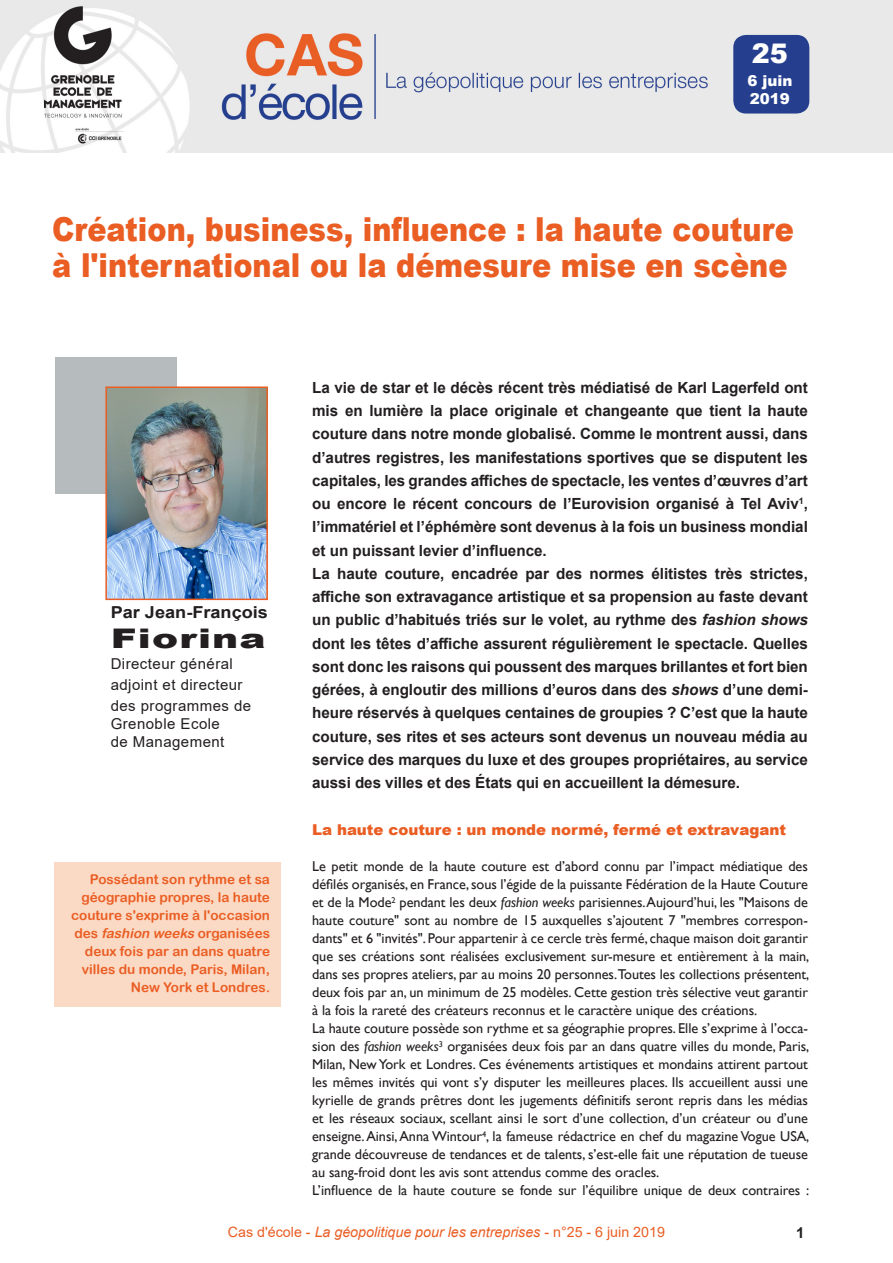
<style>
.page{position:relative;width:893px;height:1263px;background:#fff}
.page>*{position:absolute;margin:0;border:0;box-sizing:border-box;transform-origin:0 0}
.Style_de_paragraphe{font:900 33px/36px "Arial";color:#ea5d23;scale:.87 1}
.t1{font:900 27px "Arial";letter-spacing:.03em;color:#231f20;scale:1.45 1}
.Texte_courant_CLES{font:900 27px "Arial";color:#fff}
.t2{font:700 16.5px "Arial";color:#231f20;scale:1.1 1}
.Chapo_CLES{font:700 15.3px/23.2px "Arial";letter-spacing:-.005em;color:#231f20;text-align:justify}
.t3{font:15px "Arial";letter-spacing:.03em;color:#231f20}
.Texte_courant_CLES-2{font:900 15px "Arial";letter-spacing:-.005em;color:#ea5d23}
.Texte_courant_CLES-3{font:900 15px "Arial";color:#fff}
.Texte_courant_CLES-4{font:700 15px "Arial";color:#231f20}
.Texte_courant_CLES-5{font:14.25px/18px "Gill Sans";letter-spacing:-.005em;color:#231f20;text-align:justify}
.Bas_de_page{font:italic 14.25px "Arial";color:#ea5d23}
.Exergue_CLES{font:13.5px/18px "Arial Rounded MT Bold";color:#ea5d23;text-align:right}
.s1{font-style:italic}
.s2{font-style:normal}
</style>
<div class="page">
<div style="left:54px;top:862px;width:226px;height:145px;background:#fbdac5"></div>
<img style="left:0;top:0;width:893px;height:153px">
<div style="left:56px;top:357px;width:121px;height:136px;background:#b6bcbe"></div>
<img style="left:108px;top:389px;width:157px;height:208px">
<div style="left:105px;top:386px;width:163px;height:214px;border:2px solid #ea5d23"></div>
<div style="left:733px;top:35px;width:76px;height:79px;background:#253f8e;border-radius:13px"></div>
<p class="Texte_courant_CLES" style="left:752px;top:34px;width:37px">25</p>
<p class="Texte_courant_CLES-3" style="left:747px;top:70px;width:46px">6 juin</p>
<p class="Texte_courant_CLES-3" style="left:750px;top:88px;width:41px">2019</p>
<p class="Style_de_paragraphe" style="left:52px;top:210px;width:854px">Création, business, influence : la haute couture à l'international ou la démesure mise en scène</p>
<p class="t2" style="left:111px;top:600px;width:145px">Par Jean-François</p>
<p class="t1" style="left:111px;top:618px;width:108px">Fiorina</p>
<p class="t3" style="left:111px;top:653px;width:124px">Directeur général</p>
<p class="t3" style="left:111px;top:674px;width:133px">adjoint et directeur</p>
<p class="t3" style="left:111px;top:695px;width:142px">des programmes de</p>
<p class="t3" style="left:111px;top:713px;width:111px">Grenoble Ecole</p>
<p class="t3" style="left:111px;top:731px;width:115px">de Management</p>
<p class="Exergue_CLES" style="left:71px;top:870px;width:204px">Possédant son rythme et sa géographie propres, la haute couture s'exprime à l'occasion des <span class="s1">fashion weeks</span> organisées deux fois par an dans quatre villes du monde, Paris, Milan,<br>New York et Londres<span class="s1">.</span></p>
<p class="Chapo_CLES" style="left:312px;top:376px;width:497px">La vie de star et le décès récent très médiatisé de Karl Lagerfeld ont mis en lumière la place originale et changeante que tient la haute couture dans notre monde globalisé. Comme le montrent aussi, dans d’autres registres, les manifestations sportives que se disputent les capitales, les grandes affiches de spectacle, les ventes d’œuvres d’art ou encore le récent concours de l’Eurovision organisé à Tel Aviv<sup>1</sup>, l’immatériel et l’éphémère sont devenus à la fois un business mondial et un puissant levier d’influence.</p>
<p class="Chapo_CLES" style="left:312px;top:562px;width:497px">La haute couture, encadrée par des normes élitistes très strictes, affiche son extravagance artistique et sa propension au faste devant un public d’habitués triés sur le volet, au rythme des <span class="s1">fashion shows </span>dont les têtes d’affiche assurent régulièrement le spectacle. Quelles sont donc les raisons qui poussent des marques brillantes et fort bien gérées, à engloutir des millions d’euros dans des <span class="s1">shows</span> d’une demi&shy;heure réservés à quelques centaines de groupies ? C’est que la haute couture, ses rites et ses acteurs sont devenus un nouveau média au service des marques du luxe et des groupes propriétaires, au service aussi des villes et des États qui en accueillent la démesure.</p>
<p class="Texte_courant_CLES-2" style="left:312px;top:819px;width:475px">La haute couture : un monde normé, fermé et extravagant</p>
<p class="Texte_courant_CLES-5" style="left:312px;top:858px;width:499px">Le petit monde de la haute couture est d’abord connu par l’impact médiatique des défilés organisés, en France, sous l’égide de la puissante Fédération de la Haute Couture et de la Mode<sup>2</sup> pendant les deux <span class="s1">fashion weeks</span> parisiennes. Aujourd’hui, les "Maisons de haute couture" sont au nombre de 15 auxquelles s’ajoutent 7 "membres correspon&shy;dants" et 6 "invités". Pour appartenir à ce cercle très fermé, chaque maison doit garantir que ses créations sont réalisées exclusivement sur-mesure et entièrement à la main, dans ses propres ateliers, par au moins 20 personnes.Toutes les collections présentent, deux fois par an, un minimum de 25 modèles. Cette gestion très sélective veut garantir à la fois la rareté des créateurs reconnus et le caractère unique des créations.</p>
<p class="Texte_courant_CLES-5" style="left:312px;top:1020px;width:499px">La haute couture possède son rythme et sa géographie propres. Elle s’exprime à l’occa&shy;sion des <span class="s1">fashion weeks</span><sup>3</sup> organisées deux fois par an dans quatre villes du monde, Paris, Milan, New York et Londres. Ces événements artistiques et mondains attirent partout les mêmes invités qui vont s’y disputer les meilleures places. Ils accueillent aussi une kyrielle de grands prêtres dont les jugements définitifs seront repris dans les médias et les réseaux sociaux, scellant ainsi le sort d’une collection, d’un créateur ou d’une enseigne. Ainsi, Anna Wintour<sup>4</sup>, la fameuse rédactrice en chef du magazine Vogue USA, grande découvreuse de tendances et de talents, s’est-elle fait une réputation de tueuse au sang-froid dont les avis sont attendus comme des oracles.</p>
<p class="Texte_courant_CLES-5" style="left:312px;top:1182px;width:499px">L’influence de la haute couture se fonde sur l’équilibre unique de deux contraires :</p>
<p class="Bas_de_page" style="left:228px;top:1223px;width:438px"><span class="s2">Cas d'école -</span> La géopolitique pour les entreprises <span class="s2">- n°25 - 6 juin 2019</span></p>
<p class="Texte_courant_CLES-4" style="left:796px;top:1222px;width:10px">1</p>
</div>
